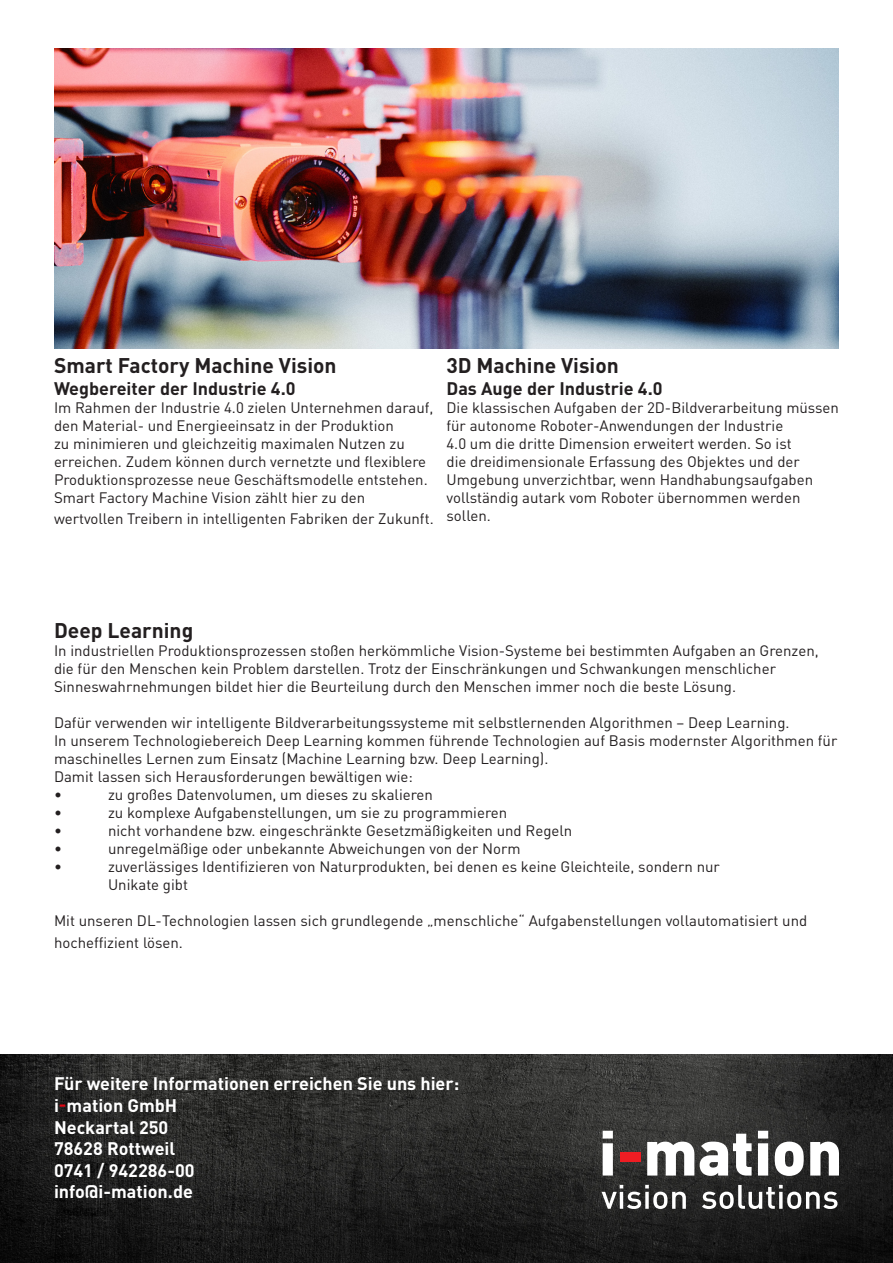
<style>
.page{position:relative;width:893px;height:1263px;background:#fff}
.page>*{position:absolute;margin:0;border:0;box-sizing:border-box;transform-origin:0 0}
.t1{font:700 21px "DIN Pro";color:#231f20}
.t2{font:700 18px "DIN Pro";color:#fff}
.t3{font:700 18px "DIN Pro";color:#231f20}
.t4{font:15px/18px "DIN Pro";color:#231f20}
.s1{color:#e30613}
</style>
<div class="page">
<img style="left:0;top:1054px;width:893px;height:209px">
<svg style="left:603px;top:1131px;width:10px;height:44px"></svg>
<div style="left:620px;top:1152px;width:20px;height:10px;background:#ee1d23"></div>
<svg style="left:647px;top:1141px;width:47px;height:34px"></svg>
<svg style="left:700px;top:1134px;width:52px;height:42px"></svg>
<svg style="left:758px;top:1131px;width:10px;height:44px"></svg>
<svg style="left:775px;top:1141px;width:29px;height:35px"></svg>
<svg style="left:810px;top:1141px;width:29px;height:34px"></svg>
<svg style="left:602px;top:1185px;width:84px;height:24px"></svg>
<svg style="left:702px;top:1185px;width:135px;height:24px"></svg>
<img style="left:54px;top:48px;width:785px;height:301px">
<p class="t1" style="left:54px;top:351px;width:284px">Smart Factory Machine Vision</p>
<p class="t3" style="left:54px;top:376px;width:243px">Wegbereiter der Industrie 4.0</p>
<p class="t4" style="left:54px;top:398px;width:381px">Im Rahmen der Industrie 4.0 zielen Unternehmen darauf, den Material- und Energieeinsatz in der Produktion<br>zu minimieren und gleichzeitig maximalen Nutzen zu erreichen. Zudem können durch vernetzte und flexiblere Produktionsprozesse neue Geschäftsmodelle entstehen.<br>Smart Factory Machine Vision zählt hier zu den</p>
<p class="t4" style="left:54px;top:509px;width:381px">wertvollen Treibern in intelligenten Fabriken der Zukunft.</p>
<p class="t1" style="left:446px;top:351px;width:174px">3D Machine Vision</p>
<p class="t3" style="left:446px;top:376px;width:218px">Das Auge der Industrie 4.0</p>
<p class="t4" style="left:446px;top:398px;width:394px">Die klassischen Aufgaben der 2D-Bildverarbeitung müssen für autonome Roboter-Anwendungen der Industrie<br>4.0 um die dritte Dimension erweitert werden. So ist<br>die dreidimensionale Erfassung des Objektes und der Umgebung unverzichtbar, wenn Handhabungsaufgaben vollständig autark vom Roboter übernommen werden sollen.</p>
<p class="t1" style="left:54px;top:616px;width:141px">Deep Learning</p>
<p class="t4" style="left:54px;top:641px;width:766px">In industriellen Produktionsprozessen stoßen herkömmliche Vision-Systeme bei bestimmten Aufgaben an Grenzen, die für den Menschen kein Problem darstellen. Trotz der Einschränkungen und Schwankungen menschlicher<br>Sinneswahrnehmungen bildet hier die Beurteilung durch den Menschen immer noch die beste Lösung.</p>
<p class="t4" style="left:54px;top:713px;width:737px">Dafür verwenden wir intelligente Bildverarbeitungssysteme mit selbstlernenden Algorithmen – Deep Learning.</p>
<p class="t4" style="left:54px;top:731px;width:785px">In unserem Technologiebereich Deep Learning kommen führende Technologien auf Basis modernster Algorithmen für maschinelles Lernen zum Einsatz (Machine Learning bzw. Deep Learning).</p>
<p class="t4" style="left:54px;top:767px;width:360px">Damit lassen sich Herausforderungen bewältigen wie:</p>
<p class="t4" style="left:54px;top:785px;width:9px">•</p>
<p class="t4" style="left:108px;top:785px;width:326px">zu großes Datenvolumen, um dieses zu skalieren</p>
<p class="t4" style="left:54px;top:803px;width:9px">•</p>
<p class="t4" style="left:108px;top:803px;width:401px">zu komplexe Aufgabenstellungen, um sie zu programmieren</p>
<p class="t4" style="left:54px;top:821px;width:9px">•</p>
<p class="t4" style="left:108px;top:821px;width:466px">nicht vorhandene bzw. eingeschränkte Gesetzmäßigkeiten und Regeln</p>
<p class="t4" style="left:54px;top:839px;width:9px">•</p>
<p class="t4" style="left:108px;top:839px;width:414px">unregelmäßige oder unbekannte Abweichungen von der Norm</p>
<p class="t4" style="left:54px;top:857px;width:9px">•</p>
<p class="t4" style="left:108px;top:857px;width:613px">zuverlässiges Identifizieren von Naturprodukten, bei denen es keine Gleichteile, sondern nur<br>Unikate gibt</p>
<p class="t4" style="left:54px;top:909px;width:755px;line-height:21.6px">Mit unseren DL-Technologien lassen sich grundlegende „menschliche“ Aufgabenstellungen vollautomatisiert und hocheffizient lösen.</p>
<p class="t2" style="left:54px;top:1071px;width:407px">Für weitere Informationen erreichen Sie uns hier:</p>
<p class="t2" style="left:54px;top:1093px;width:125px">i<span class="s1">-</span>mation GmbH</p>
<p class="t2" style="left:54px;top:1115px;width:116px">Neckartal 250</p>
<p class="t2" style="left:54px;top:1136px;width:123px">78628 Rottweil</p>
<p class="t2" style="left:54px;top:1158px;width:142px">0741 / 942286-00</p>
<p class="t2" style="left:54px;top:1179px;width:141px">info@i-mation.de</p>
</div>
